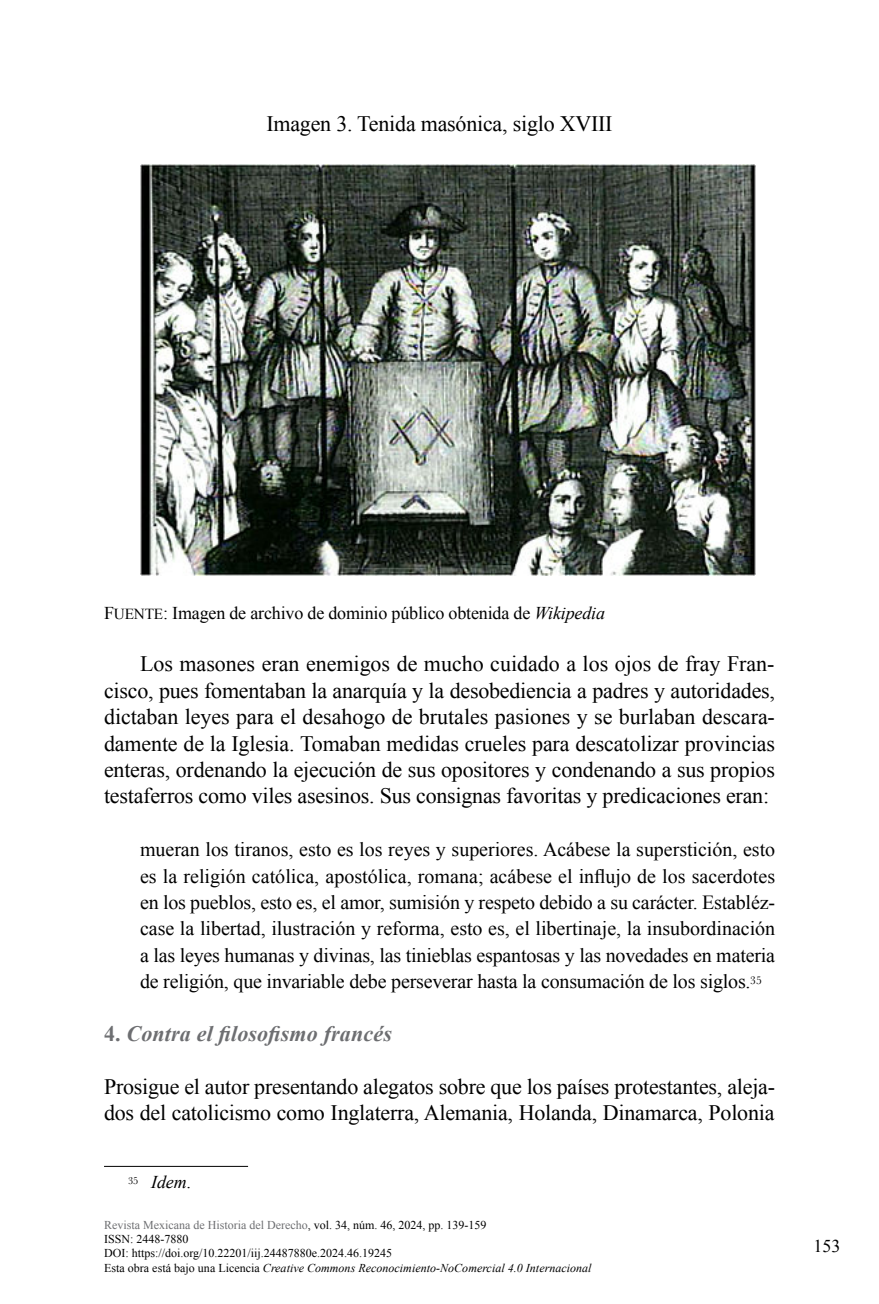
<style>
.page{position:relative;width:879px;height:1304px;background:#fff}
.page>*{position:absolute;margin:0;border:0;box-sizing:border-box;transform-origin:0 0}
.t1{font:22px/26.4px "Times New Roman";letter-spacing:-.01em;color:#000;text-align:justify}
.t2{font:italic 700 22px "Times New Roman";letter-spacing:.01em;color:#6d6e71}
.t3{font:20px/26.4px "Times New Roman";letter-spacing:-.01em;color:#000;text-align:justify}
.t4{font:18px "Times New Roman";letter-spacing:-.01em;color:#000}
.t5{font:italic 18px "Times New Roman";color:#000}
.t6{font:12px/14.4px "Times New Roman";color:#000}
.s1{font-family:"Times New Roman PSMT SC850"}
.s2{font-family:"Times New Roman PSMT SC850";font-size:15.4px}
.s3{font-style:italic}
.s4{font-style:normal}
.s5{color:#6d6e71}
</style>
<div class="page">
<img style="left:140px;top:164px;width:615px;height:411px">
<hr style="left:104px;top:1166px;width:144px;height:1px;background:#000">
<p class="t1" style="left:266px;top:110px;width:348px">Imagen 3. Tenida masónica, siglo XVIII</p>
<p class="t4" style="left:104px;top:601px;width:502px"><span class="s1">F</span><span class="s2">UENTE</span>: Imagen de archivo de dominio público obtenida de <span class="s3">Wikipedia</span></p>
<p class="t1" style="left:104px;top:651px;width:672px;text-indent:36px">Los masones eran enemigos de mucho cuidado a los ojos de fray Fran&shy;cisco, pues fomentaban la anarquía y la desobediencia a padres y autoridades, dictaban leyes para el desahogo de brutales pasiones y se burlaban descara&shy;damente de la Iglesia. Tomaban medidas crueles para descatolizar provincias enteras, ordenando la ejecución de sus opositores y condenando a sus propios testaferros como viles asesinos. Sus consignas favoritas y predicaciones eran:</p>
<p class="t3" style="left:140px;top:836px;width:637px">mueran los tiranos, esto es los reyes y superiores. Acábese la superstición, esto es la religión católica, apostólica, romana; acábese el influjo de los sacerdotes en los pueblos, esto es, el amor, sumisión y respeto debido a su carácter. Establéz&shy;case la libertad, ilustración y reforma, esto es, el libertinaje, la insubordinación a las leyes humanas y divinas, las tinieblas espantosas y las novedades en materia de religión, que invariable debe perseverar hasta la consumación de los siglos.<sup>35</sup></p>
<p class="t2" style="left:104px;top:1018px;width:289px"><span class="s4">4.</span> Contra el filosofismo francés</p>
<p class="t1" style="left:104px;top:1073px;width:672px">Prosigue el autor presentando alegatos sobre que los países protestantes, aleja&shy;dos del catolicismo como Inglaterra, Alemania, Holanda, Dinamarca, Polonia</p>
<p class="t5" style="left:128px;top:1170px;width:64px"><sup>35</sup> Idem<span class="s4">.</span></p>
<p class="t6" style="left:104px;top:1217px;width:489px"><span class="s5">Revista Mexicana de Historia del Derecho</span>, vol. 34, núm. 46, 2024, pp. 139-159<br>ISSN: 2448-7880<br>DOI: https://doi.org/10.22201/iij.24487880e.2024.46.19245<br>Esta obra está bajo una Licencia <span class="s3">Creative Commons Reconocimiento-NoComercial 4.0 Internacional</span></p>
<p class="t4" style="left:813px;top:1234px;width:28px">153</p>
</div>
